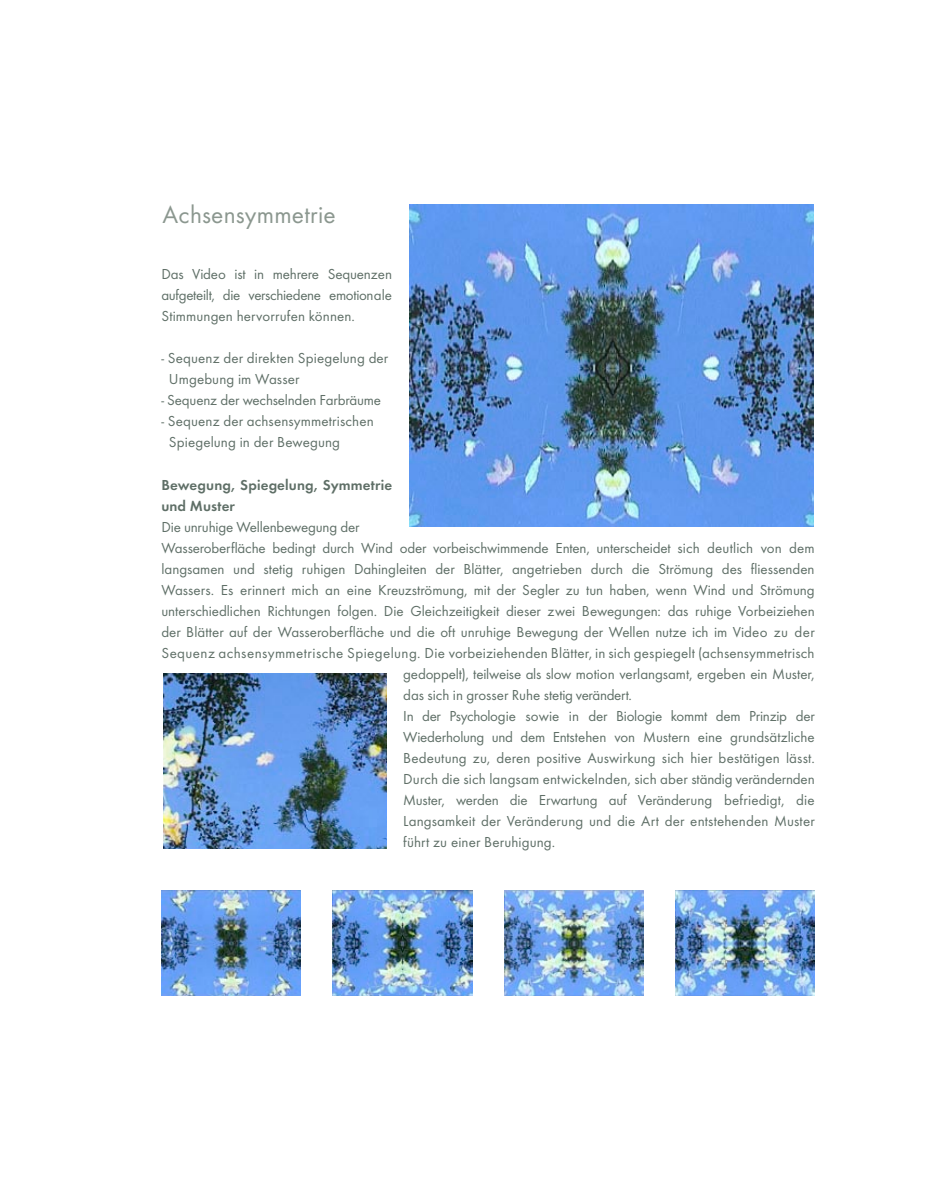
<style>
.page{position:relative;width:936px;height:1183px;background:#fff}
.page>*{position:absolute;margin:0;border:0;box-sizing:border-box;transform-origin:0 0}
.t1{font:25.5px "Function";letter-spacing:.01em;color:#8b978f}
.t2{font:15px/21px "Function";color:#5f6f67}
.t3{font:15px "Function";letter-spacing:-.02em;color:#5f6f67}
.t4{font:700 15px/21px "Function";letter-spacing:.01em;color:#5f6f67}
</style>
<div class="page">
<img style="left:163px;top:673px;width:223px;height:174px">
<img style="left:409px;top:204px;width:404px;height:322px">
<img style="left:333px;top:890px;width:139px;height:104px">
<img style="left:504px;top:890px;width:139px;height:105px">
<img style="left:161px;top:890px;width:139px;height:105px">
<img style="left:675px;top:890px;width:139px;height:104px">
<h1 class="t1" style="left:162px;top:199px;width:175px">Achsensymmetrie</h1>
<p class="t2" style="left:161px;top:264px;width:232px;text-align:justify">Das Video ist in mehrere Sequenzen aufgeteilt, die verschiedene emotionale Stimmungen hervorrufen können.</p>
<p class="t2" style="left:169px;top:348px;width:221px;text-indent:-8px">- Sequenz der direkten Spiegelung der<br>Umgebung im Wasser</p>
<p class="t2" style="left:161px;top:390px;width:221px">- Sequenz der wechselnden Farbräume</p>
<p class="t2" style="left:169px;top:411px;width:206px;text-indent:-8px">- Sequenz der achsensymmetrischen<br>Spiegelung in der Bewegung</p>
<p class="t4" style="left:161px;top:474px;width:232px">Bewegung, Spiegelung, Symmetrie und Muster</p>
<p class="t2" style="left:161px;top:516px;width:200px">Die unruhige Wellenbewegung der</p>
<p class="t2" style="left:161px;top:537px;width:655px">Wasseroberfläche bedingt durch Wind oder vorbeischwimmende Enten, unterscheidet sich deutlich von dem</p>
<p class="t2" style="left:161px;top:558px;width:654px">langsamen und stetig ruhigen Dahingleiten der Blätter, angetrieben durch die Strömung des fliessenden</p>
<p class="t2" style="left:161px;top:579px;width:655px">Wassers. Es erinnert mich an eine Kreuzströmung, mit der Segler zu tun haben, wenn Wind und Strömung</p>
<p class="t2" style="left:161px;top:600px;width:654px">unterschiedlichen Richtungen folgen. Die Gleichzeitigkeit dieser zwei Bewegungen: das ruhige Vorbeiziehen</p>
<p class="t2" style="left:161px;top:621px;width:655px">der Blätter auf der Wasseroberfläche und die oft unruhige Bewegung der Wellen nutze ich im Video zu der</p>
<p class="t2" style="left:161px;top:642px;width:654px">Sequenz achsensymmetrische Spiegelung. Die vorbeiziehenden Blätter, in sich gespiegelt (achsensymmetrisch</p>
<p class="t2" style="left:403px;top:663px;width:413px">gedoppelt), teilweise als slow motion verlangsamt, ergeben ein Muster,</p>
<p class="t2" style="left:403px;top:684px;width:230px">das sich in grosser Ruhe stetig verändert.</p>
<p class="t3" style="left:403px;top:707px;width:413px">In der Psychologie sowie in der Biologie kommt dem Prinzip der</p>
<p class="t2" style="left:403px;top:726px;width:413px">Wiederholung und dem Entstehen von Mustern eine grundsätzliche</p>
<p class="t2" style="left:403px;top:747px;width:413px">Bedeutung zu, deren positive Auswirkung sich hier bestätigen lässt.</p>
<p class="t2" style="left:403px;top:768px;width:413px">Durch die sich langsam entwickelnden, sich aber ständig verändernden</p>
<p class="t2" style="left:403px;top:789px;width:413px">Muster, werden die Erwartung auf Veränderung befriedigt, die</p>
<p class="t2" style="left:403px;top:810px;width:413px">Langsamkeit der Veränderung und die Art der entstehenden Muster</p>
<p class="t2" style="left:403px;top:831px;width:153px">führt zu einer Beruhigung.</p>
</div>
